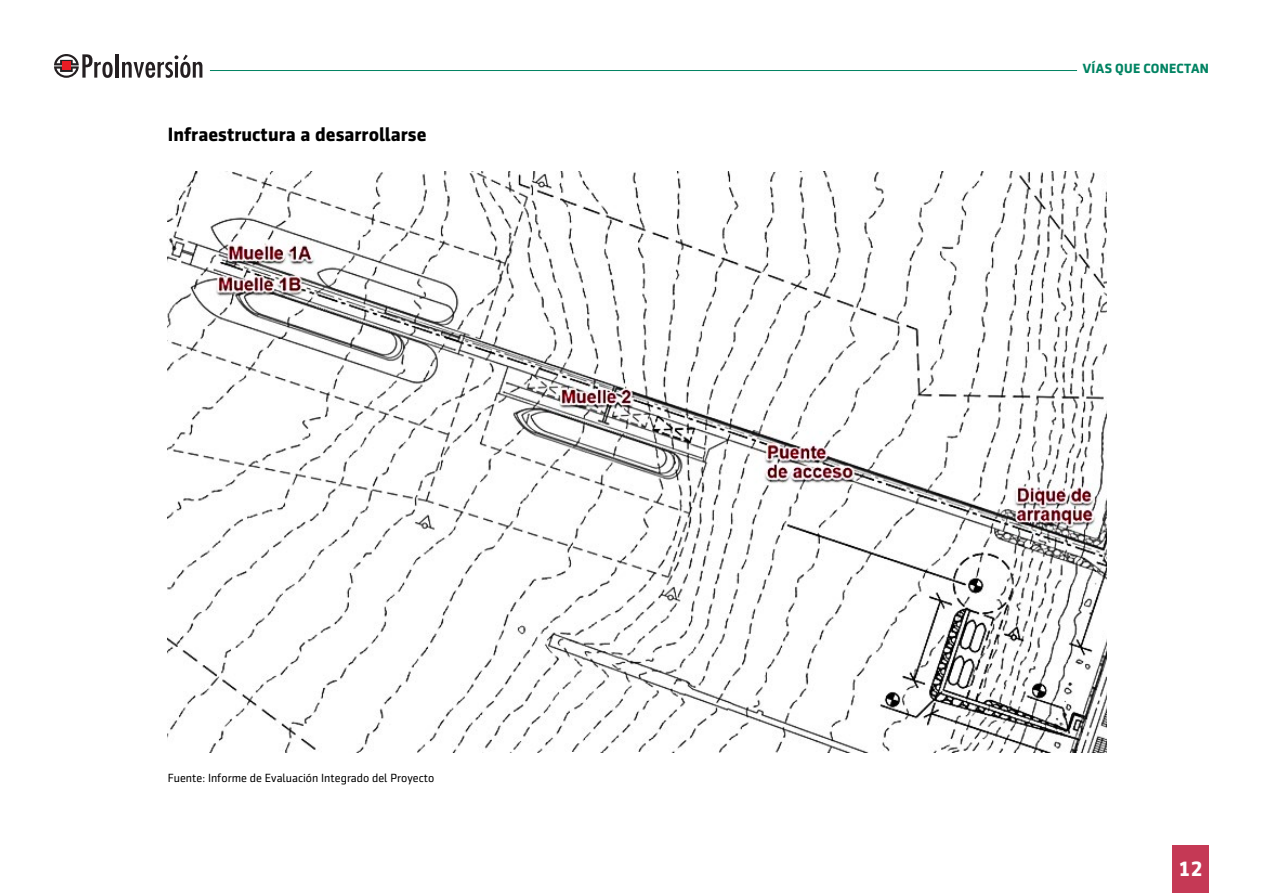
<style>
.page{position:relative;width:1263px;height:893px;background:#fff}
.page>*{position:absolute;margin:0;border:0;box-sizing:border-box;transform-origin:0 0}
.t1{font:700 21px "Sentico Sans DT";color:#fff}
.t2{font:700 19.5px "Sentico Sans DT";color:#000}
.t3{font:700 13.5px "Sentico Sans DT";letter-spacing:.015em;color:#008362}
.t4{font:12px "Sentico Sans DT";color:#000}
</style>
<div class="page">
<hr style="left:210px;top:70px;width:867px;height:1px;background:#008362">
<svg style="left:54px;top:54px;width:59px;height:24px"></svg>
<hr style="left:115px;top:54px;width:4px;height:24px;background:#241f21">
<svg style="left:122px;top:55px;width:80px;height:23px"></svg>
<div style="left:62px;top:62px;width:8px;height:8px;background:#e81c24"></div>
<div style="left:1172px;top:845px;width:37px;height:48px;background:#c53955"></div>
<img style="left:168px;top:172px;width:939px;height:581px">
<h2 class="t2" style="left:168px;top:123px;width:260px">Infraestructura a desarrollarse</h2>
<p class="t4" style="left:168px;top:771px;width:268px">Fuente: Informe de Evaluación Integrado del Proyecto</p>
<p class="t3" style="left:1083px;top:60px;width:128px">VÍAS QUE CONECTAN</p>
<h1 class="t1" style="left:1178px;top:857px;width:26px">12</h1>
</div>
